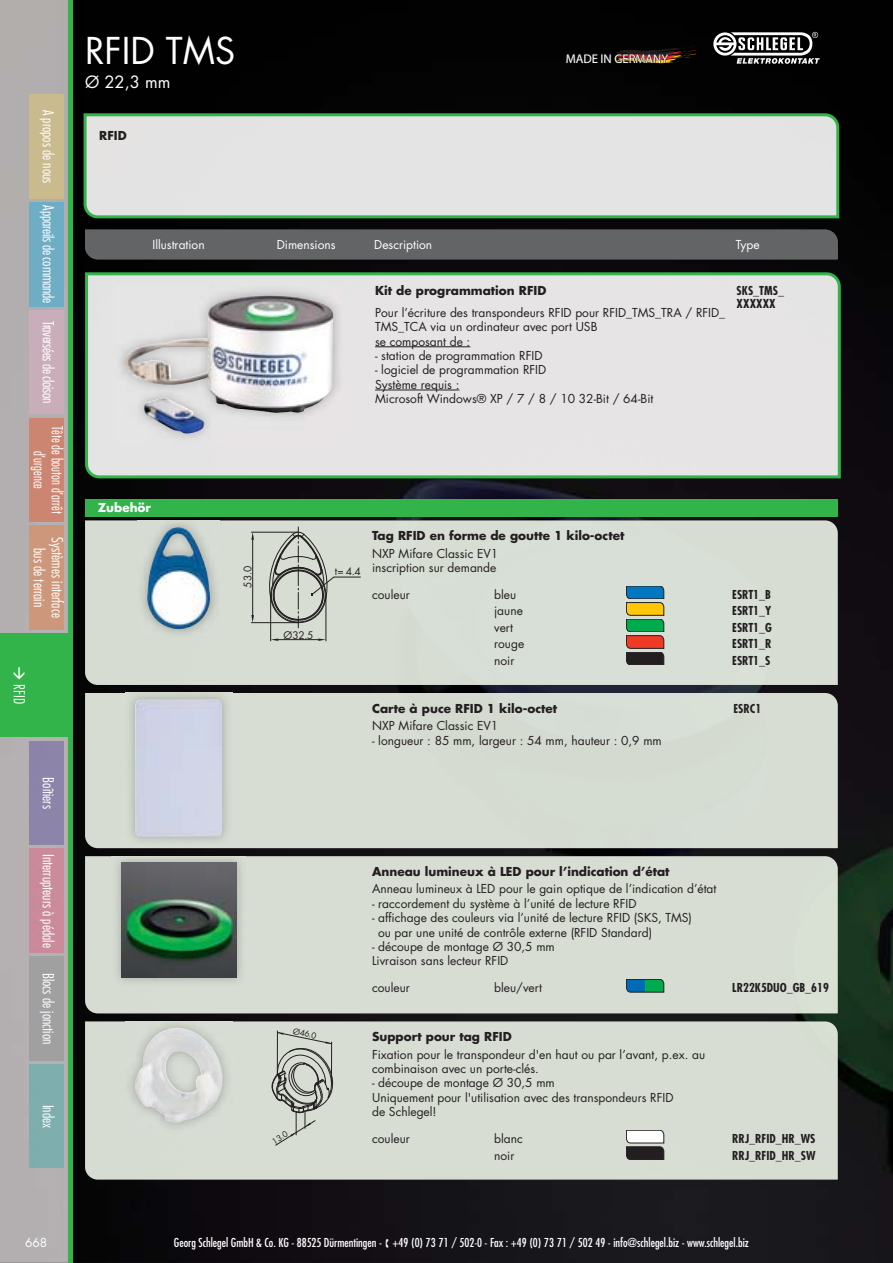
<style>
.page{position:relative;width:893px;height:1263px;background:#fff}
.page>*{position:absolute;margin:0;border:0;box-sizing:border-box;transform-origin:0 0}
.t1{font:36px "Futura Std";color:#fff}
.t2{font:16.5px "Futura Std";color:#fff}
.t3{font:300 condensed 15px/18px "Futura Std";color:#fff;text-align:center}
.t4{font:300 condensed 15px/18px "Futura Std";color:#fff;text-align:center;scale:.92 1}
.t5{font:300 condensed 15px "Futura Std";letter-spacing:-.025em;color:#fff}
.t6{font:12.6px "Myriad Pro";color:#fff}
.t7{font:12px/14.4px "Futura Std";color:#231f20}
.t8{font:700 12px "Futura Std";color:#231f20}
.t9{font:condensed 12px "Futura Std";color:#fff}
.t10{font:700 condensed 12px/12.8px "Futura Std";color:#231f20}
.t11{font:12px "Futura Std";color:#fff}
.t12{font:700 12px "Futura Std";color:#fff}
.t13{font:10.2px "Futura Std";color:#231f20}
.t14{font:8.1px "Futura Std";color:#231f20}
</style>
<div class="page">
<img style="left:0;top:0;width:880px;height:1263px">
<svg style="left:566px;top:46px;width:135px;height:21px"></svg>
<div style="left:30px;top:202px;width:34px;height:104px;background:#6fadc5"></div>
<div style="left:30px;top:957px;width:34px;height:103px;background:#a0a0a1"></div>
<div style="left:30px;top:741px;width:34px;height:104px;background:#8d84a9"></div>
<div style="left:30px;top:1064px;width:34px;height:104px;background:#7eafae"></div>
<div style="left:30px;top:526px;width:34px;height:103px;background:#cc977b"></div>
<div style="left:30px;top:310px;width:34px;height:104px;background:#c9aeba"></div>
<div style="left:30px;top:849px;width:34px;height:103px;background:#ca8b9b"></div>
<div style="left:30px;top:418px;width:34px;height:104px;background:#cb8571"></div>
<hr style="left:68px;top:0;width:4px;height:1263px;background:#32b44a">
<div style="left:30px;top:95px;width:34px;height:103px;background:#c9bb8d"></div>
<div style="left:0;top:634px;width:68px;height:103px;background:#32b44a"></div>
<svg style="left:713px;top:32px;width:107px;height:32px"></svg>
<img style="left:880px;top:0;width:13px;height:1263px">
<svg style="left:82px;top:112px;width:759px;height:108px"></svg>
<div style="left:85px;top:230px;width:753px;height:29px;background:#636466"></div>
<svg style="left:84px;top:271px;width:758px;height:209px"></svg>
<div style="left:85px;top:499px;width:753px;height:17px;background:#32b44a"></div>
<div style="left:85px;top:520px;width:753px;height:165px;background:#d7ddd3"></div>
<img style="left:137px;top:517px;width:83px;height:122px">
<img style="left:147px;top:527px;width:65px;height:102px">
<hr style="left:251px;top:532px;width:47px;height:1px;background:#231f20">
<hr style="left:251px;top:622px;width:47px;height:1px;background:#231f20">
<svg style="left:251px;top:532px;width:3px;height:91px"></svg>
<hr style="left:270px;top:595px;width:1px;height:46px;background:#231f20">
<hr style="left:326px;top:595px;width:1px;height:46px;background:#231f20">
<svg style="left:271px;top:638px;width:55px;height:3px"></svg>
<svg style="left:267px;top:527px;width:94px;height:104px"></svg>
<svg style="left:626px;top:586px;width:38px;height:79px"></svg>
<div style="left:85px;top:693px;width:753px;height:155px;background:#d7ddd2"></div>
<img style="left:125px;top:690px;width:107px;height:157px">
<div style="left:135px;top:699px;width:88px;height:138px;background:#d0d3e6"></div>
<div style="left:85px;top:856px;width:753px;height:157px;background:#d7ddd3"></div>
<img style="left:111px;top:853px;width:135px;height:134px">
<img style="left:121px;top:863px;width:115px;height:114px">
<svg style="left:626px;top:979px;width:38px;height:13px"></svg>
<div style="left:85px;top:1021px;width:753px;height:159px;background:#d7ddd3"></div>
<img style="left:125px;top:1018px;width:107px;height:114px">
<img style="left:134px;top:1028px;width:89px;height:95px">
<hr style="left:277px;top:1031px;width:1px;height:43px;background:#231f20">
<svg style="left:271px;top:1032px;width:76px;height:114px"></svg>
<svg style="left:626px;top:1130px;width:38px;height:30px"></svg>
<p class="t3" style="left:57px;top:110px;width:75px;rotate:90deg">A propos de nous</p>
<p class="t3" style="left:57px;top:205px;width:99px;rotate:90deg">Appareils de commande</p>
<p class="t5" style="left:55px;top:321px;width:83px;rotate:90deg">Traversées de cloison</p>
<p class="t4" style="left:66px;top:426px;width:97px;rotate:90deg">Tête de bouton d’arrêt d’urgence</p>
<p class="t3" style="left:66px;top:537px;width:82px;rotate:90deg">Systèmes interface bus de terrain</p>
<p class="t3" style="left:28px;top:684px;width:21px;rotate:90deg">RFID</p>
<p class="t3" style="left:57px;top:777px;width:33px;rotate:90deg">Boîtiers</p>
<p class="t3" style="left:57px;top:854px;width:95px;rotate:90deg">Interrupteurs à pédale</p>
<p class="t3" style="left:57px;top:973px;width:73px;rotate:90deg">Blocs de jonction</p>
<p class="t3" style="left:57px;top:1105px;width:25px;rotate:90deg">Index</p>
<h1 class="t1" style="left:85px;top:34px;width:152px">RFID TMS</h1>
<h2 class="t2" style="left:85px;top:74px;width:87px">Ø 22,3 mm</h2>
<p class="t8" style="left:99px;top:130px;width:29px">RFID</p>
<p class="t6" style="left:566px;top:54px;width:104px">MADE IN GERMANY</p>
<p class="t11" style="left:145px;top:239px;width:68px">E_Abbildu g</p>
<p class="t11" style="left:264px;top:239px;width:86px">E_Abmessungen</p>
<p class="t11" style="left:374px;top:239px;width:84px">E_Beschreibung</p>
<p class="t11" style="left:736px;top:239px;width:38px">E_Type</p>
<p class="t11" style="left:152px;top:239px;width:54px">Illustration</p>
<p class="t11" style="left:277px;top:239px;width:60px">Dimensions</p>
<p class="t11" style="left:374px;top:239px;width:60px">Description</p>
<p class="t11" style="left:736px;top:239px;width:26px">Type</p>
<p class="t8" style="left:375px;top:285px;width:173px">Kit de programmation RFID</p>
<p class="t10" style="left:736px;top:285px;width:49px">SKS_TMS_<br>XXXXXX</p>
<p class="t7" style="left:375px;top:306px;width:352px">Pour l’écriture des transpondeurs RFID pour RFID_TMS_TRA / RFID_<br>TMS_TCA via un ordinateur avec port USB<br>se composant de :</p>
<p class="t7" style="left:375px;top:349px;width:169px">- station de programmation RFID</p>
<p class="t7" style="left:375px;top:364px;width:280px">- logiciel de programmation RFID<br>Système requis :<br>Microsoft Windows® XP / 7 / 8 / 10 32-Bit / 64-Bit</p>
<p class="t12" style="left:98px;top:502px;width:55px">Zubehör</p>
<p class="t13" style="left:243px;top:588px;width:24px;rotate:-90deg">53.0</p>
<p class="t13" style="left:283px;top:630px;width:32px">Ø32.5</p>
<p class="t13" style="left:335px;top:567px;width:27px">t= 4.4</p>
<p class="t8" style="left:372px;top:530px;width:254px">Tag RFID en forme de goutte 1 kilo-octet</p>
<p class="t7" style="left:372px;top:547px;width:128px">NXP Mifare Classic EV1 inscription sur demande</p>
<p class="t7" style="left:372px;top:588px;width:39px">couleur</p>
<p class="t7" style="left:494px;top:588px;width:24px">bleu</p>
<p class="t10" style="left:732px;top:589px;width:40px">ESRT1_B</p>
<p class="t7" style="left:494px;top:604px;width:30px">jaune</p>
<p class="t10" style="left:732px;top:605px;width:41px">ESRT1_Y</p>
<p class="t7" style="left:494px;top:621px;width:20px">vert</p>
<p class="t10" style="left:732px;top:622px;width:41px">ESRT1_G</p>
<p class="t7" style="left:494px;top:638px;width:32px">rouge</p>
<p class="t10" style="left:732px;top:638px;width:41px">ESRT1_R</p>
<p class="t7" style="left:494px;top:654px;width:22px">noir</p>
<p class="t10" style="left:732px;top:655px;width:40px">ESRT1_S</p>
<p class="t8" style="left:372px;top:703px;width:187px">Carte à puce RFID 1 kilo-octet</p>
<p class="t10" style="left:733px;top:703px;width:29px">ESRC1</p>
<p class="t7" style="left:372px;top:719px;width:128px">NXP Mifare Classic EV1</p>
<p class="t7" style="left:372px;top:734px;width:291px">- longueur : 85 mm, largeur : 54 mm, hauteur : 0,9 mm</p>
<p class="t8" style="left:372px;top:866px;width:299px">Anneau lumineux à LED pour l’indication d’état</p>
<p class="t7" style="left:372px;top:883px;width:346px">Anneau lumineux à LED pour le gain optique de l’indication d’état</p>
<p class="t7" style="left:372px;top:897px;width:266px">- raccordement du système à l’unité de lecture RFID</p>
<p class="t7" style="left:378px;top:911px;width:315px;text-indent:-6px">- affichage des couleurs via l’unité de lecture RFID (SKS, TMS) ou par une unité de contrôle externe (RFID Standard)</p>
<p class="t7" style="left:372px;top:940px;width:184px">- découpe de montage Ø 30,5 mm<br>Livraison sans lecteur RFID</p>
<p class="t7" style="left:372px;top:981px;width:39px">couleur</p>
<p class="t7" style="left:494px;top:981px;width:49px">bleu/vert</p>
<p class="t10" style="left:732px;top:982px;width:98px">LR22K5DUO_GB_619</p>
<p class="t14" style="left:294px;top:1027px;width:25px;rotate:12deg">Ø46.0</p>
<p class="t8" style="left:372px;top:1031px;width:141px">Support pour tag RFID</p>
<p class="t7" style="left:372px;top:1048px;width:334px">Fixation pour le transpondeur d'en haut ou par l’avant, p.ex. au combinaison avec un porte-clés.</p>
<p class="t7" style="left:372px;top:1077px;width:303px">- découpe de montage Ø 30,5 mm<br>Uniquement pour l'utilisation avec des transpondeurs RFID de Schlegel!</p>
<p class="t7" style="left:372px;top:1132px;width:39px">couleur</p>
<p class="t7" style="left:494px;top:1132px;width:30px">blanc</p>
<p class="t10" style="left:732px;top:1133px;width:85px">RRJ_RFID_HR_WS</p>
<p class="t7" style="left:494px;top:1149px;width:22px">noir</p>
<p class="t10" style="left:732px;top:1150px;width:85px">RRJ_RFID_HR_SW</p>
<p class="t14" style="left:271px;top:1139px;width:18px;rotate:-32deg">13.0</p>
<p class="t11" style="left:25px;top:1237px;width:24px">668</p>
<p class="t9" style="left:175px;top:1237px;width:574px">Georg Schlegel GmbH &amp; Co. KG - 88525 Dürmentingen - ▪ +49 (0) 73 71 / 502-0 - Fax: +49 (0) 73 71 / 502 49 - info@schlegel.biz - www.schlegel.biz</p>
</div>
